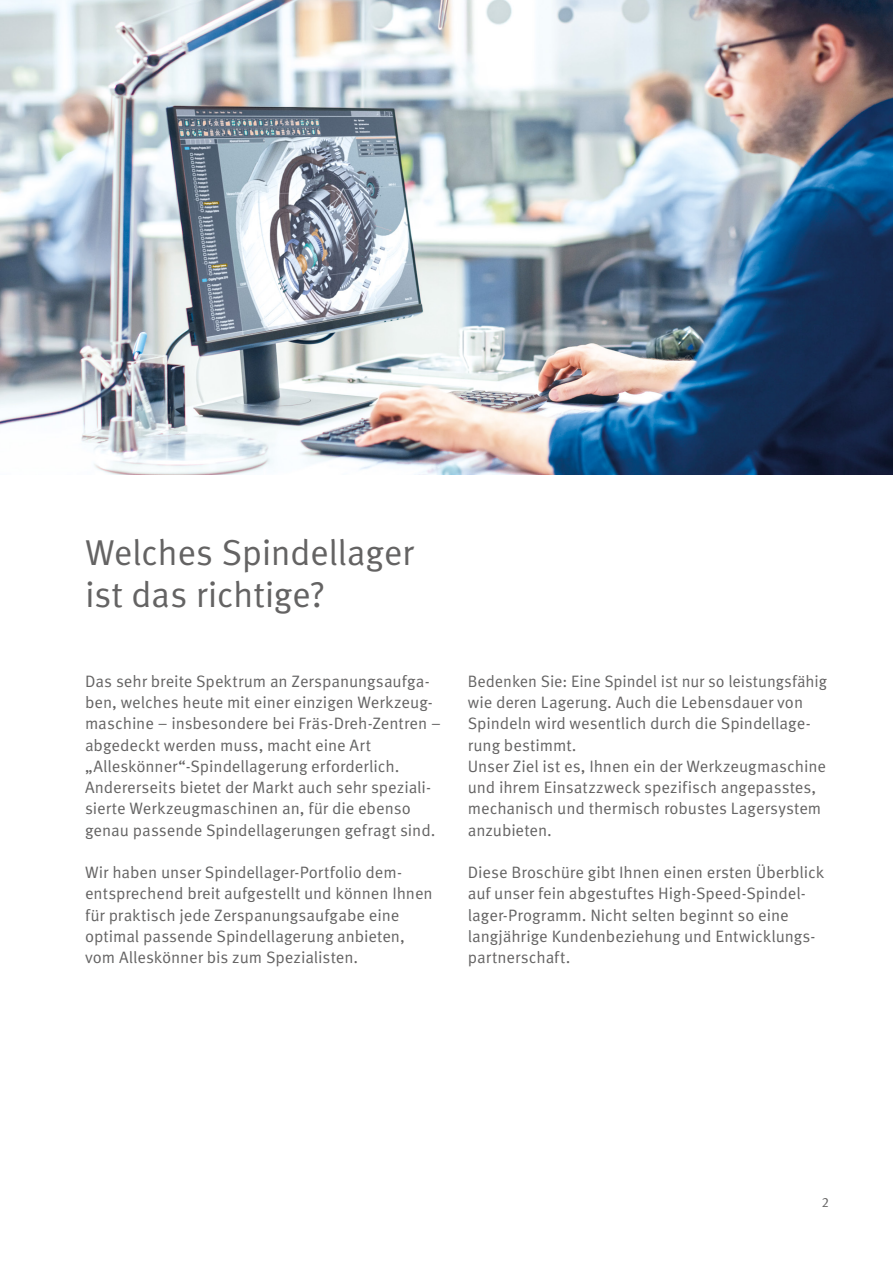
<style>
.page{position:relative;width:893px;height:1263px;background:#fff}
.page>*{position:absolute;margin:0;border:0;box-sizing:border-box;transform-origin:0 0}
.t1{font:36px/42px "Schaeffler Meta";letter-spacing:-.015em;color:#646363}
.t2{font:16.5px/21.3px "Schaeffler Meta";letter-spacing:-.005em;color:#646363}
.t3{font:13.5px "Schaeffler Meta";color:#646363}
</style>
<div class="page">
<img style="left:0;top:0;width:893px;height:474px">
<h1 class="t1" style="left:85px;top:532px;width:330px">Welches Spindellager ist das richtige?</h1>
<p class="t2" style="left:85px;top:671px;width:357px">Das sehr breite Spektrum an Zerspanungsaufga&shy;ben, welches heute mit einer einzigen Werkzeug&shy;maschine – insbesondere bei Fräs-Dreh-Zentren – abgedeckt werden muss, macht eine Art „Alleskönner“-Spindellagerung erforderlich.<br>Andererseits bietet der Markt auch sehr speziali&shy;sierte Werkzeugmaschinen an, für die ebenso genau passende Spindellagerungen gefragt sind.</p>
<p class="t2" style="left:85px;top:862px;width:349px">Wir haben unser Spindellager-Portfolio dem&shy;entsprechend breit aufgestellt und können Ihnen für praktisch jede Zerspanungsaufgabe eine optimal passende Spindellagerung anbieten, vom Alleskönner bis zum Spezialisten.</p>
<p class="t2" style="left:468px;top:671px;width:361px">Bedenken Sie: Eine Spindel ist nur so leistungsfähig wie deren Lagerung. Auch die Lebensdauer von Spindeln wird wesentlich durch die Spindellage&shy;rung bestimmt.<br>Unser Ziel ist es, Ihnen ein der Werkzeugmaschine und ihrem Einsatzzweck spezifisch angepasstes, mechanisch und thermisch robustes Lagersystem anzubieten.</p>
<p class="t2" style="left:468px;top:862px;width:358px">Diese Broschüre gibt Ihnen einen ersten Überblick auf unser fein abgestuftes High-Speed-Spindel&shy;lager-Programm. Nicht selten beginnt so eine langjährige Kundenbeziehung und Entwicklungs&shy;partnerschaft.</p>
<p class="t3" style="left:821px;top:1194px;width:9px">2</p>
</div>
